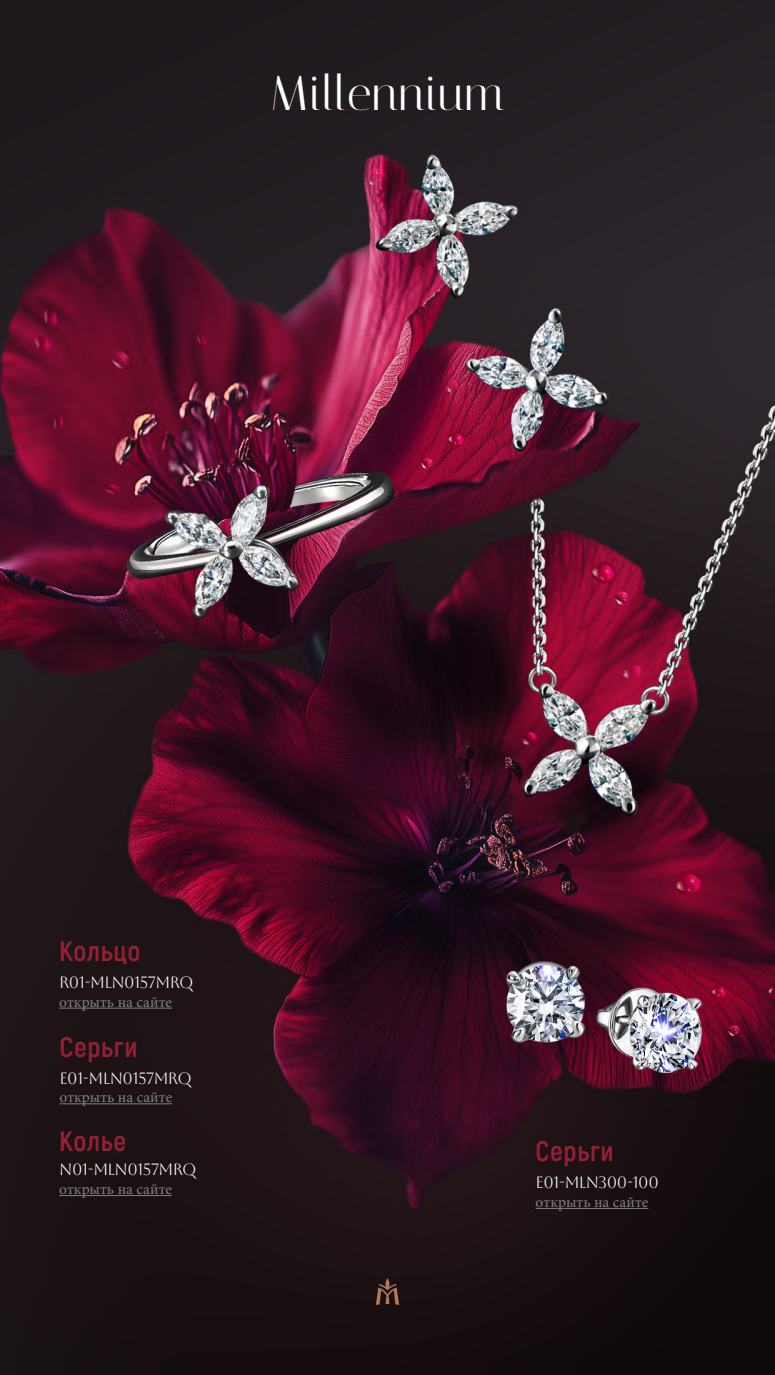
<style>
.page{position:relative;width:775px;height:1375px;background:#fff}
.page>*{position:absolute;margin:0;border:0;box-sizing:border-box;transform-origin:0 0}
.t1{font:48.75px "Italiana";letter-spacing:.02em;color:#fff}
.t2{font:700 28.12px "Akrobat";letter-spacing:.025em;color:#962137}
.t3{font:16.25px "Aboreto";letter-spacing:-.035em;color:#fff}
.t4{font:15.44px "Minion Pro";color:#808080}
</style>
<div class="page">
<img style="left:0;top:0;width:775px;height:1375px">
<svg style="left:376px;top:1278px;width:23px;height:27px"></svg>
<hr style="left:59px;top:1008px;width:113px;height:1px;background:#808080">
<hr style="left:59px;top:1103px;width:113px;height:1px;background:#808080">
<hr style="left:59px;top:1195px;width:113px;height:1px;background:#808080">
<hr style="left:536px;top:1208px;width:112px;height:1px;background:#808080">
<h1 class="t1" style="left:270px;top:64px;width:236px">Millennium</h1>
<h2 class="t2" style="left:59px;top:934px;width:83px">Кольцо</h2>
<p class="t3" style="left:59px;top:973px;width:136px">R01-MLN0157MRQ</p>
<p class="t4" style="left:59px;top:992px;width:114px">открыть на сайте</p>
<h2 class="t2" style="left:59px;top:1029px;width:80px">Серьги</h2>
<p class="t3" style="left:59px;top:1069px;width:134px">E01-MLN0157MRQ</p>
<p class="t4" style="left:59px;top:1088px;width:114px">открыть на сайте</p>
<h2 class="t2" style="left:59px;top:1124px;width:68px">Колье</h2>
<p class="t3" style="left:59px;top:1160px;width:139px">N01-MLN0157MRQ</p>
<p class="t4" style="left:59px;top:1180px;width:114px">открыть на сайте</p>
<h2 class="t2" style="left:536px;top:1134px;width:80px">Серьги</h2>
<p class="t3" style="left:536px;top:1173px;width:125px">E01-MLN300-100</p>
<p class="t4" style="left:536px;top:1193px;width:114px">открыть на сайте</p>
</div>
